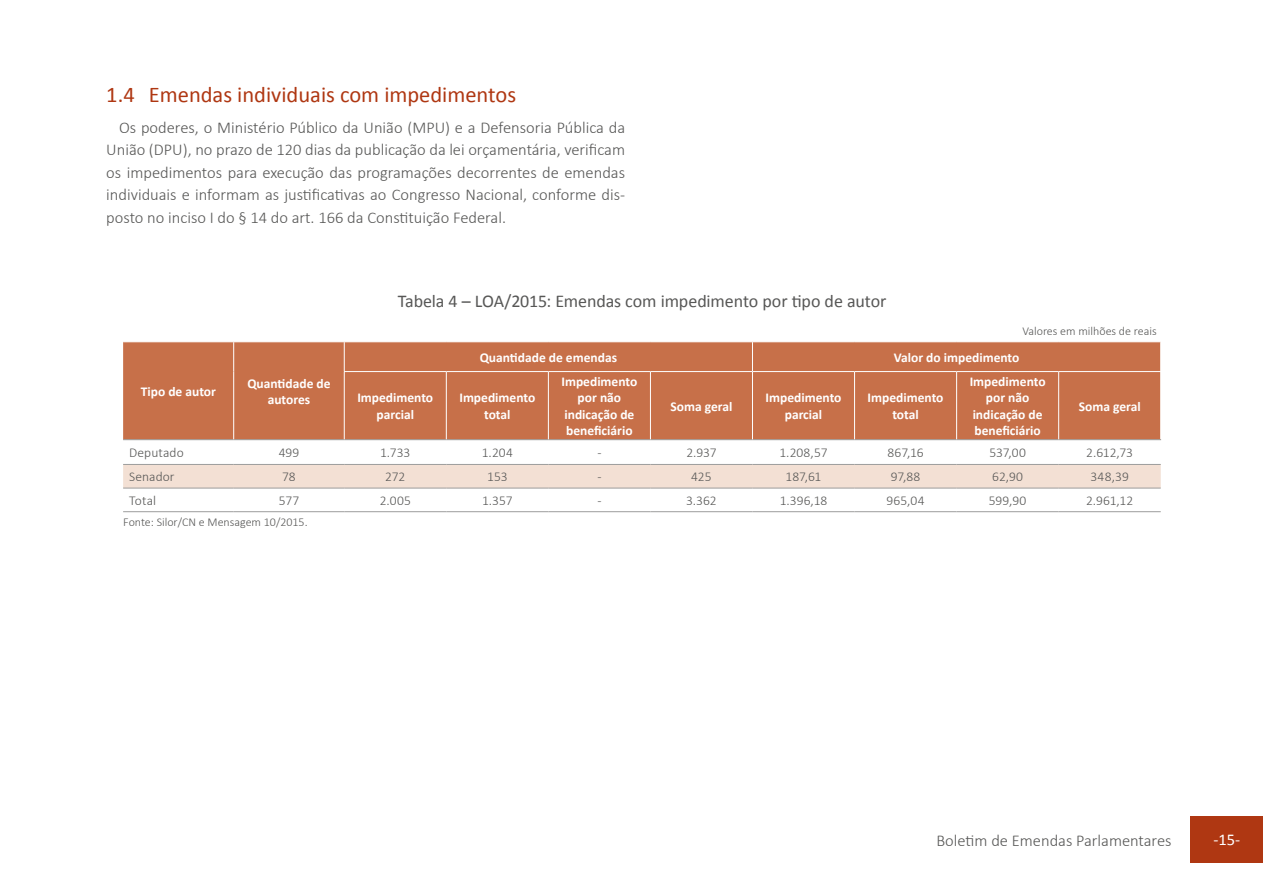
<style>
.page{position:relative;width:1263px;height:893px;background:#fff}
.page>*{position:absolute;margin:0;border:0;box-sizing:border-box;transform-origin:0 0}
.t1{font:22.5px "Calibri";color:#af3712}
.t2{font:18px "Calibri";letter-spacing:-.005em;color:#575756}
.t3{font:300 16.5px/22.5px "Calibri";color:#575756;text-align:justify}
.t4{font:16.5px "Calibri";color:#fff}
.t5{font:700 13.5px/16.5px "Calibri";color:#fff;text-align:center}
.t6{font:300 13.5px "Calibri";letter-spacing:.005em;color:#575756}
.t7{font:300 12px "Calibri";color:#575756}
</style>
<div class="page">
<div style="left:1191px;top:817px;width:72px;height:46px;background:#af3712"></div>
<div style="left:123px;top:342px;width:1037px;height:97px;background:#c77049"></div>
<div style="left:123px;top:465px;width:1038px;height:23px;background:#f3e0d4"></div>
<svg style="left:1160px;top:342px;width:1px;height:29px"></svg>
<hr style="left:344px;top:371px;width:102px;height:1px;background:#fff">
<hr style="left:446px;top:371px;width:102px;height:1px;background:#fff">
<hr style="left:548px;top:371px;width:102px;height:1px;background:#fff">
<hr style="left:650px;top:371px;width:102px;height:1px;background:#fff">
<hr style="left:752px;top:371px;width:102px;height:1px;background:#fff">
<hr style="left:854px;top:371px;width:103px;height:1px;background:#fff">
<hr style="left:957px;top:371px;width:102px;height:1px;background:#fff">
<hr style="left:1059px;top:371px;width:102px;height:1px;background:#fff">
<hr style="left:123px;top:439px;width:111px;height:1px;background:#9d9d9c">
<hr style="left:234px;top:439px;width:110px;height:1px;background:#9d9d9c">
<hr style="left:344px;top:439px;width:102px;height:1px;background:#9d9d9c">
<hr style="left:446px;top:439px;width:102px;height:1px;background:#9d9d9c">
<hr style="left:548px;top:439px;width:102px;height:1px;background:#9d9d9c">
<hr style="left:650px;top:439px;width:102px;height:1px;background:#9d9d9c">
<hr style="left:752px;top:439px;width:102px;height:1px;background:#9d9d9c">
<hr style="left:854px;top:439px;width:103px;height:1px;background:#9d9d9c">
<hr style="left:957px;top:439px;width:102px;height:1px;background:#9d9d9c">
<hr style="left:1059px;top:439px;width:102px;height:1px;background:#9d9d9c">
<hr style="left:123px;top:464px;width:111px;height:1px;background:#9d9d9c">
<hr style="left:234px;top:464px;width:110px;height:1px;background:#9d9d9c">
<hr style="left:344px;top:464px;width:102px;height:1px;background:#9d9d9c">
<hr style="left:446px;top:464px;width:102px;height:1px;background:#9d9d9c">
<hr style="left:548px;top:464px;width:102px;height:1px;background:#9d9d9c">
<hr style="left:650px;top:464px;width:102px;height:1px;background:#9d9d9c">
<hr style="left:752px;top:464px;width:102px;height:1px;background:#9d9d9c">
<hr style="left:854px;top:464px;width:103px;height:1px;background:#9d9d9c">
<hr style="left:957px;top:464px;width:102px;height:1px;background:#9d9d9c">
<hr style="left:1059px;top:464px;width:102px;height:1px;background:#9d9d9c">
<hr style="left:123px;top:488px;width:111px;height:1px;background:#9d9d9c">
<hr style="left:234px;top:488px;width:110px;height:1px;background:#9d9d9c">
<hr style="left:344px;top:488px;width:102px;height:1px;background:#9d9d9c">
<hr style="left:446px;top:488px;width:102px;height:1px;background:#9d9d9c">
<hr style="left:548px;top:488px;width:102px;height:1px;background:#9d9d9c">
<hr style="left:650px;top:488px;width:102px;height:1px;background:#9d9d9c">
<hr style="left:752px;top:488px;width:102px;height:1px;background:#9d9d9c">
<hr style="left:854px;top:488px;width:103px;height:1px;background:#9d9d9c">
<hr style="left:957px;top:488px;width:102px;height:1px;background:#9d9d9c">
<hr style="left:1059px;top:488px;width:102px;height:1px;background:#9d9d9c">
<hr style="left:123px;top:511px;width:111px;height:1px;background:#9d9d9c">
<hr style="left:234px;top:511px;width:110px;height:1px;background:#9d9d9c">
<hr style="left:344px;top:511px;width:102px;height:1px;background:#9d9d9c">
<hr style="left:446px;top:511px;width:102px;height:1px;background:#9d9d9c">
<hr style="left:548px;top:511px;width:102px;height:1px;background:#9d9d9c">
<hr style="left:650px;top:511px;width:102px;height:1px;background:#9d9d9c">
<hr style="left:752px;top:511px;width:102px;height:1px;background:#9d9d9c">
<hr style="left:854px;top:511px;width:103px;height:1px;background:#9d9d9c">
<hr style="left:957px;top:511px;width:102px;height:1px;background:#9d9d9c">
<hr style="left:1059px;top:511px;width:102px;height:1px;background:#9d9d9c">
<hr style="left:233px;top:342px;width:1px;height:30px;background:#fff">
<hr style="left:233px;top:372px;width:1px;height:67px;background:#fff">
<svg style="left:344px;top:342px;width:1px;height:29px"></svg>
<svg style="left:752px;top:342px;width:1px;height:29px"></svg>
<hr style="left:344px;top:372px;width:1px;height:67px;background:#fff">
<hr style="left:446px;top:372px;width:1px;height:67px;background:#fff">
<hr style="left:548px;top:372px;width:1px;height:67px;background:#fff">
<hr style="left:650px;top:372px;width:1px;height:67px;background:#fff">
<hr style="left:752px;top:372px;width:1px;height:67px;background:#fff">
<hr style="left:854px;top:372px;width:1px;height:67px;background:#fff">
<hr style="left:956px;top:372px;width:1px;height:67px;background:#fff">
<hr style="left:1058px;top:372px;width:1px;height:67px;background:#fff">
<h1 class="t1" style="left:106px;top:80px;width:411px">1.4 Emendas individuais com impedimentos</h1>
<p class="t3" style="left:106px;top:116px;width:520px;text-indent:13px">Os poderes, o Ministério Público da União (MPU) e a Defensoria Pública da União (DPU), no prazo de 120 dias da publicação da lei orçamentária, verificam os impedimentos para execução das programações decorrentes de emendas individuais e informam as justificativas ao Congresso Nacional, conforme dis&shy;posto no inciso I do § 14 do art. 166 da Constituição Federal.</p>
<p class="t2" style="left:398px;top:290px;width:490px">Tabela 4 – LOA/2015: Emendas com impedimento por tipo de autor</p>
<p class="t7" style="left:1022px;top:324px;width:136px">Valores em milhões de reais</p>
<p class="t5" style="left:141px;top:383px;width:77px">Tipo de autor</p>
<p class="t5" style="left:247px;top:375px;width:85px">Quantidade de autores</p>
<p class="t5" style="left:480px;top:349px;width:139px">Quantidade de emendas</p>
<p class="t5" style="left:894px;top:349px;width:127px">Valor do impedimento</p>
<p class="t5" style="left:357px;top:390px;width:77px">Impedimento parcial</p>
<p class="t5" style="left:459px;top:390px;width:77px">Impedimento total</p>
<p class="t5" style="left:561px;top:373px;width:77px">Impedimento por não indicação de beneficiário</p>
<p class="t5" style="left:670px;top:398px;width:63px">Soma geral</p>
<p class="t5" style="left:765px;top:390px;width:77px">Impedimento parcial</p>
<p class="t5" style="left:868px;top:390px;width:77px">Impedimento total</p>
<p class="t5" style="left:970px;top:373px;width:77px">Impedimento por não indicação de beneficiário</p>
<p class="t5" style="left:1079px;top:398px;width:63px">Soma geral</p>
<p class="t6" style="left:129px;top:444px;width:56px">Deputado</p>
<p class="t6" style="left:279px;top:444px;width:22px">499</p>
<p class="t6" style="left:380px;top:444px;width:32px">1.733</p>
<p class="t6" style="left:482px;top:444px;width:33px">1.204</p>
<p class="t6" style="left:597px;top:444px;width:6px">-</p>
<p class="t6" style="left:686px;top:444px;width:32px">2.937</p>
<p class="t6" style="left:779px;top:444px;width:50px">1.208,57</p>
<p class="t6" style="left:887px;top:444px;width:38px">867,16</p>
<p class="t6" style="left:989px;top:444px;width:38px">537,00</p>
<p class="t6" style="left:1086px;top:444px;width:48px">2.612,73</p>
<p class="t6" style="left:129px;top:468px;width:47px">Senador</p>
<p class="t6" style="left:282px;top:468px;width:15px">78</p>
<p class="t6" style="left:385px;top:468px;width:22px">272</p>
<p class="t6" style="left:487px;top:468px;width:22px">153</p>
<p class="t6" style="left:597px;top:468px;width:6px">-</p>
<p class="t6" style="left:691px;top:468px;width:22px">425</p>
<p class="t6" style="left:785px;top:468px;width:37px">187,61</p>
<p class="t6" style="left:891px;top:468px;width:31px">97,88</p>
<p class="t6" style="left:992px;top:468px;width:32px">62,90</p>
<p class="t6" style="left:1090px;top:468px;width:40px">348,39</p>
<p class="t6" style="left:129px;top:492px;width:28px">Total</p>
<p class="t6" style="left:279px;top:492px;width:22px">577</p>
<p class="t6" style="left:380px;top:492px;width:33px">2.005</p>
<p class="t6" style="left:482px;top:492px;width:32px">1.357</p>
<p class="t6" style="left:597px;top:492px;width:6px">-</p>
<p class="t6" style="left:686px;top:492px;width:32px">3.362</p>
<p class="t6" style="left:780px;top:492px;width:49px">1.396,18</p>
<p class="t6" style="left:886px;top:492px;width:40px">965,04</p>
<p class="t6" style="left:989px;top:492px;width:39px">599,90</p>
<p class="t6" style="left:1086px;top:492px;width:49px">2.961,12</p>
<p class="t7" style="left:123px;top:515px;width:186px">Fonte: Silor/CN e Mensagem 10/2015.</p>
<p class="t3" style="left:936px;top:829px;width:237px">Boletim de Emendas Parlamentares</p>
<p class="t4" style="left:1213px;top:829px;width:28px">-15-</p>
</div>
